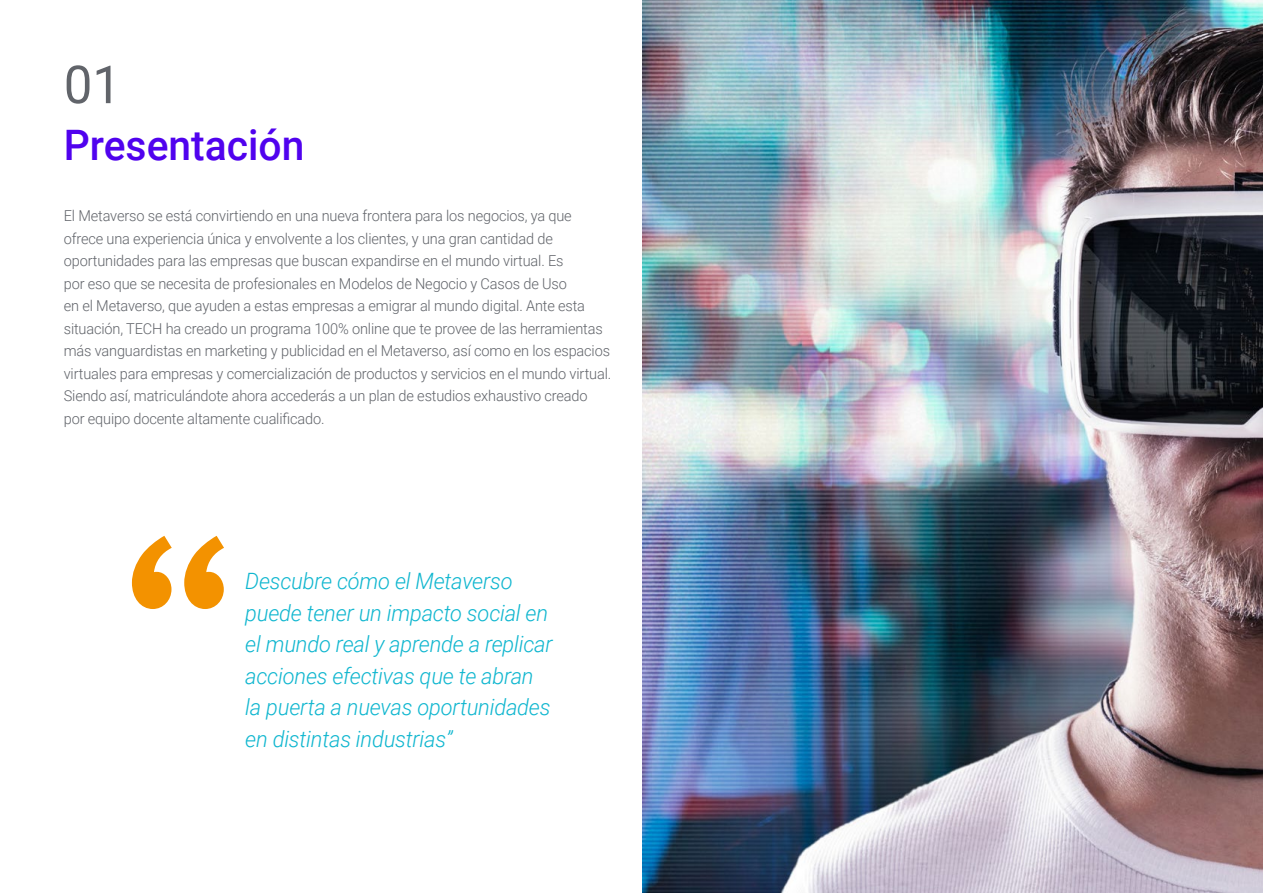
<style>
.page{position:relative;width:1263px;height:893px;background:#fff}
.page>*{position:absolute;margin:0;border:0;box-sizing:border-box;transform-origin:0 0}
.t1{font:52.5px "Roboto";color:#61646a}
.t2{font:500 42px "Roboto";color:#5002ee}
.t3{font:italic 300 22.5px/31.5px "Roboto";letter-spacing:-.01em;color:#0fb6cf}
.t4{font:300 15px/22.5px "Roboto";letter-spacing:-.01em;color:#61646a}
</style>
<div class="page">
<svg style="left:132px;top:536px;width:92px;height:73px"></svg>
<img style="left:642px;top:0;width:621px;height:893px">
<h1 class="t1" style="left:64px;top:48px;width:59px">01</h1>
<h2 class="t2" style="left:64px;top:115px;width:242px">Presentación</h2>
<p class="t4" style="left:64px;top:204px;width:549px">El Metaverso se está convirtiendo en una nueva frontera para los negocios, ya que ofrece una experiencia única y envolvente a los clientes, y una gran cantidad de oportunidades para las empresas que buscan expandirse en el mundo virtual. Es<br>por eso que se necesita de profesionales en Modelos de Negocio y Casos de Uso<br>en el Metaverso, que ayuden a estas empresas a emigrar al mundo digital. Ante esta situación, TECH ha creado un programa 100% online que te provee de las herramientas más vanguardistas en marketing y publicidad en el Metaverso, así como en los espacios virtuales para empresas y comercialización de productos y servicios en el mundo virtual.<br>Siendo así, matriculándote ahora accederás a un plan de estudios exhaustivo creado por equipo docente altamente cualificado.</p>
<h3 class="t3" style="left:245px;top:565px;width:309px">Descubre cómo el Metaverso puede tener un impacto social en el mundo real y aprende a replicar acciones efectivas que te abran la puerta a nuevas oportunidades en distintas industrias”</h3>
</div>
